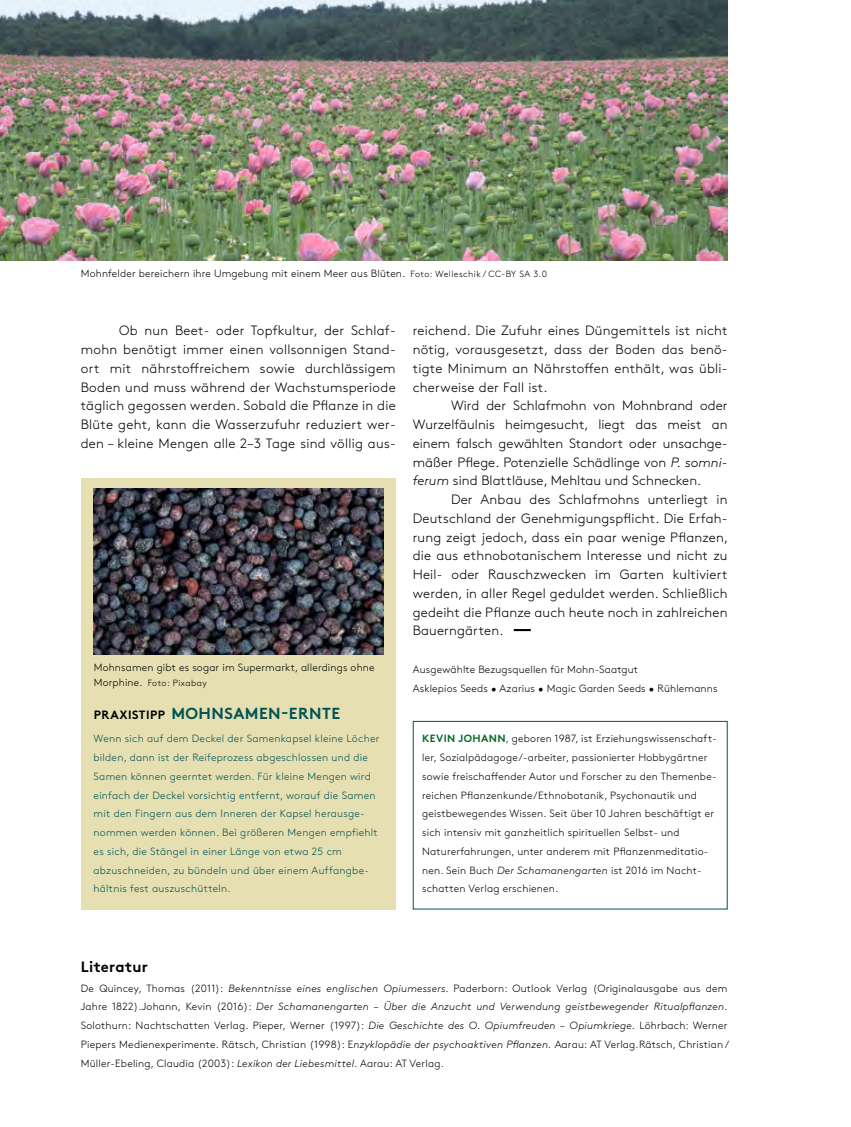
<style>
.page{position:relative;width:851px;height:1127px;background:#fff}
.page>*{position:absolute;margin:0;border:0;box-sizing:border-box;transform-origin:0 0}
.t1{font:700 16.05px "Brown Std";letter-spacing:.025em;color:#005356}
.t2{font:700 15px "Brown Std";letter-spacing:.015em;color:#000}
.t3{font:300 13.5px/18.8px "Brown Std";letter-spacing:.015em;color:#000;text-align:justify}
.t4{font:300 10.5px/18.8px "Brown Std";letter-spacing:.02em;color:#000}
.t5{font:300 10.5px/18.8px "Brown Std";letter-spacing:.025em;color:#005356}
.t6{font:300 9px "Brown Std";letter-spacing:.05em;color:#000}
.s1{font-size:9px}
.s2{font-style:italic}
.s3{font-size:10.5px}
.s4{font-size:12px;color:#000}
.s5{font-weight:700;color:#076926}
</style>
<div class="page">
<div style="left:413px;top:721px;width:314px;height:188px;border:1px solid #005356"></div>
<svg style="left:513px;top:629px;width:17px;height:2px"></svg>
<img style="left:0;top:0;width:727px;height:260px">
<div style="left:81px;top:478px;width:315px;height:431px;background:#e5dfb1"></div>
<img style="left:94px;top:488px;width:289px;height:166px">
<p class="t4" style="left:81px;top:264px;width:467px">Mohnfelder bereichern ihre Umgebung mit einem Meer aus Blüten. <span class="s1">Foto: Welleschik / CC- BY SA 3.0</span></p>
<p class="t3" style="left:81px;top:321px;width:316px;text-indent:38px">Ob nun Beet- oder Topfkultur, der Schlaf&shy;mohn benötigt immer einen vollsonnigen Stand&shy;ort mit nährstoffreichem sowie durchlässigem Boden und muss während der Wachstumsperiode täglich gegossen werden. Sobald die Pflanze in die Blüte geht, kann die Wasserzufuhr reduziert wer&shy;den – kleine Mengen alle 2–3 Tage sind völlig aus-</p>
<p class="t3" style="left:412px;top:321px;width:316px">reichend. Die Zufuhr eines Düngemittels ist nicht nötig, vorausgesetzt, dass der Boden das benö&shy;tigte Minimum an Nährstoffen enthält, was übli&shy;cherweise der Fall ist.</p>
<p class="t3" style="left:412px;top:396px;width:316px;text-indent:38px">Wird der Schlafmohn von Mohnbrand oder Wurzelfäulnis heimgesucht, liegt das meist an einem falsch gewählten Standort oder unsachge&shy;mäßer Pflege. Potenzielle Schädlinge von <span class="s2">P. somni&shy;ferum</span> sind Blattläuse, Mehltau und Schnecken.</p>
<p class="t3" style="left:412px;top:490px;width:317px;text-indent:38px">Der Anbau des Schlafmohns unterliegt in Deutschland der Genehmigungspflicht. Die Erfah&shy;rung zeigt jedoch, dass ein paar wenige Pflanzen, die aus ethnobotanischem Interesse und nicht zu Heil- oder Rauschzwecken im Garten kultiviert werden, in aller Regel geduldet werden. Schließlich gedeiht die Pflanze auch heute noch in zahlreichen Bauerngärten.</p>
<p class="t4" style="left:412px;top:660px;width:306px">Ausgewählte Bezugsquellen für Mohn-Saatgut<br>Asklepios Seeds • Azarius • Magic Garden Seeds • Rühlemanns</p>
<p class="t4" style="left:94px;top:658px;width:282px">Mohnsamen gibt es sogar im Supermarkt, allerdings ohne</p>
<p class="t6" style="left:94px;top:677px;width:115px"><span class="s3">Morphine.</span> Foto: Pixabay</p>
<h1 class="t1" style="left:94px;top:704px;width:248px"><span class="s4">PRAXISTIPP</span> MOHNSAMEN-ERNTE</h1>
<p class="t5" style="left:94px;top:729px;width:287px">Wenn sich auf dem Deckel der Samenkapsel kleine Löcher bilden, dann ist der Reifeprozess abgeschlossen und die Samen können geerntet werden. Für kleine Mengen wird einfach der Deckel vorsichtig entfernt, worauf die Samen mit den Fingern aus dem Inneren der Kapsel herausge&shy;nommen werden können. Bei größeren Mengen empfiehlt es sich, die Stängel in einer Länge von etwa 25 cm abzuschneiden, zu bündeln und über einem Auffangbe&shy;hältnis fest auszuschütteln.</p>
<p class="t4" style="left:422px;top:729px;width:296px"><span class="s5">KEVIN JOHANN</span>, geboren 1987, ist Erziehungswissenschaft&shy;ler, Sozialpädagoge/-arbeiter, passionierter Hobbygärtner sowie freischaffender Autor und Forscher zu den Themenbe&shy;reichen Pflanzenkunde/Ethnobotanik, Psychonautik und geistbewegendes Wissen. Seit über 10 Jahren beschäftigt er sich intensiv mit ganzheitlich spirituellen Selbst- und Naturerfahrungen, unter anderem mit Pflanzenmeditatio&shy;nen. Sein Buch <span class="s2">Der Schamanengarten</span> ist 2016 im Nacht&shy;schatten Verlag erschienen.</p>
<h2 class="t2" style="left:81px;top:957px;width:69px">Literatur</h2>
<p class="t4" style="left:81px;top:979px;width:649px">De Quincey, Thomas (2011): <span class="s2">Bekenntnisse eines englischen Opiumessers.</span> Paderborn: Outlook Verlag (Originalausgabe aus dem Jahre 1822).Johann, Kevin (2016): <span class="s2">Der Schamanengarten – Über die Anzucht und Verwendung geistbewegender Ritualpflanzen.<br></span>Solothurn: Nachtschatten Verlag. Pieper, Werner (1997): <span class="s2">Die Geschichte des O. Opiumfreuden – Opiumkriege.</span> Löhrbach: Werner Piepers Medienexperimente. Rätsch, Christian (1998): E<span class="s2">nzyklopädie der psychoaktiven Pflanzen.</span> Aarau: AT Verlag.Rätsch, Christian / Müller- Ebeling, Claudia (2003): <span class="s2">Lexikon der Liebesmittel.</span> Aarau: AT Verlag.</p>
</div>
